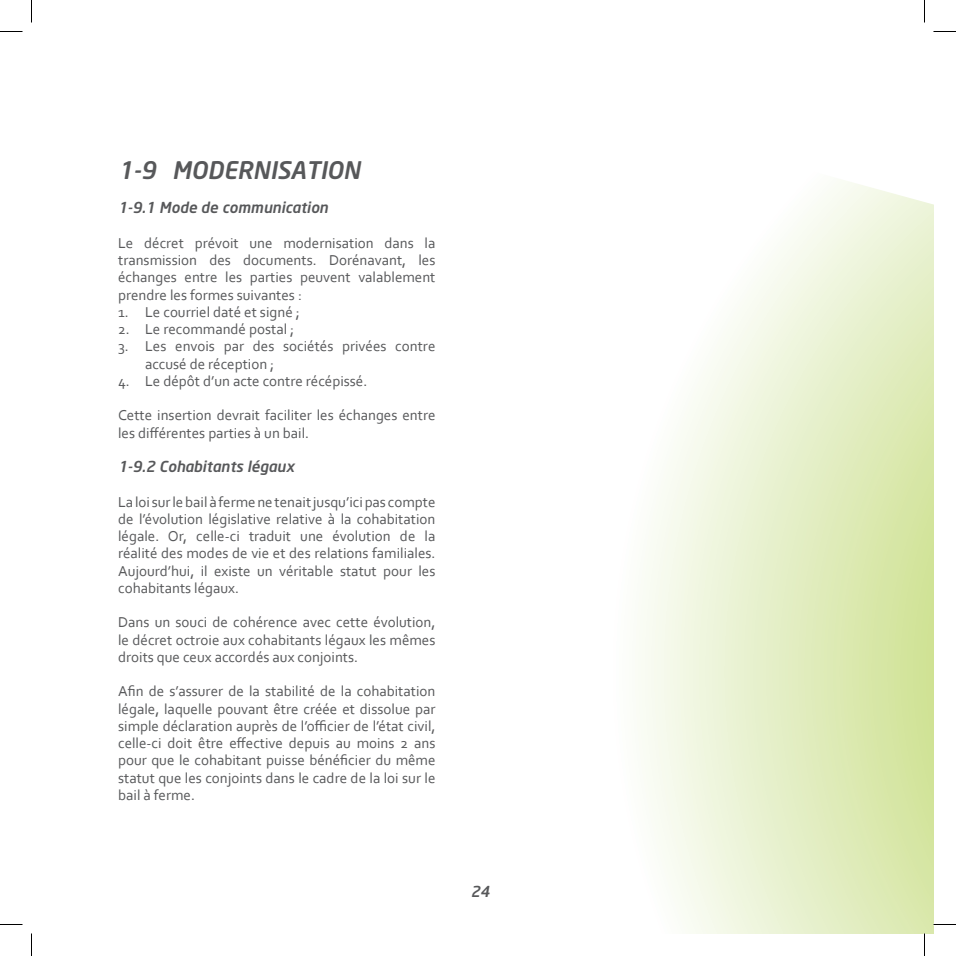
<style>
.page{position:relative;width:956px;height:956px;background:#fff}
.page>*{position:absolute;margin:0;border:0;box-sizing:border-box;transform-origin:0 0}
.Sous-titre_1_1{font:24px "Neo Sans Medium Italic TR";color:#57585a}
.t1{font:15px/17.2px "Corbel";color:#57585a;text-align:justify}
.Légendes_figures{font:15px "Neo Sans Medium Italic TR";color:#57585a}
</style>
<div class="page">
<svg style="left:638px;top:180px;width:295px;height:753px"></svg>
<svg style="left:0;top:31px;width:22px;height:1px"></svg>
<svg style="left:933px;top:31px;width:23px;height:1px"></svg>
<svg style="left:0;top:924px;width:22px;height:1px"></svg>
<svg style="left:933px;top:924px;width:23px;height:1px"></svg>
<svg style="left:31px;top:0;width:1px;height:23px"></svg>
<svg style="left:31px;top:933px;width:1px;height:23px"></svg>
<svg style="left:924px;top:0;width:1px;height:23px"></svg>
<svg style="left:924px;top:933px;width:1px;height:23px"></svg>
<p class="Sous-titre_1_1" style="left:118px;top:155px;width:244px">1-9 MODERNISATION</p>
<p class="Légendes_figures" style="left:118px;top:198px;width:211px">1-9.1 Mode de communication</p>
<p class="t1" style="left:118px;top:234px;width:319px">Le décret prévoit une modernisation dans la transmission des documents. Dorénavant, les échanges entre les parties peuvent valablement prendre les formes suivantes :</p>
<p class="t1" style="left:118px;top:303px;width:183px">1. Le courriel daté et signé ;</p>
<p class="t1" style="left:118px;top:320px;width:178px">2. Le recommandé postal ;</p>
<p class="t1" style="left:145px;top:337px;width:292px;text-indent:-27px">3. Les envois par des sociétés privées contre accusé de réception ;</p>
<p class="t1" style="left:118px;top:372px;width:251px">4. Le dépôt d’un acte contre récépissé.</p>
<p class="t1" style="left:118px;top:406px;width:319px">Cette insertion devrait faciliter les échanges entre les différentes parties à un bail.</p>
<p class="Légendes_figures" style="left:118px;top:457px;width:178px">1-9.2 Cohabitants légaux</p>
<p class="t1" style="left:118px;top:493px;width:319px">La loi sur le bail à ferme ne tenait jusqu’ici pas compte de l’évolution législative relative à la cohabitation légale. Or, celle-ci traduit une évolution de la réalité des modes de vie et des relations familiales.<br>Aujourd’hui, il existe un véritable statut pour les cohabitants légaux.</p>
<p class="t1" style="left:118px;top:613px;width:319px">Dans un souci de cohérence avec cette évolution, le décret octroie aux cohabitants légaux les mêmes droits que ceux accordés aux conjoints.</p>
<p class="t1" style="left:118px;top:682px;width:319px">Afin de s’assurer de la stabilité de la cohabitation légale, laquelle pouvant être créée et dissolue par simple déclaration auprès de l’officier de l’état civil, celle-ci doit être effective depuis au moins 2 ans pour que le cohabitant puisse bénéficier du même statut que les conjoints dans le cadre de la loi sur le bail à ferme.</p>
<p class="Légendes_figures" style="left:471px;top:882px;width:20px">24</p>
</div>
